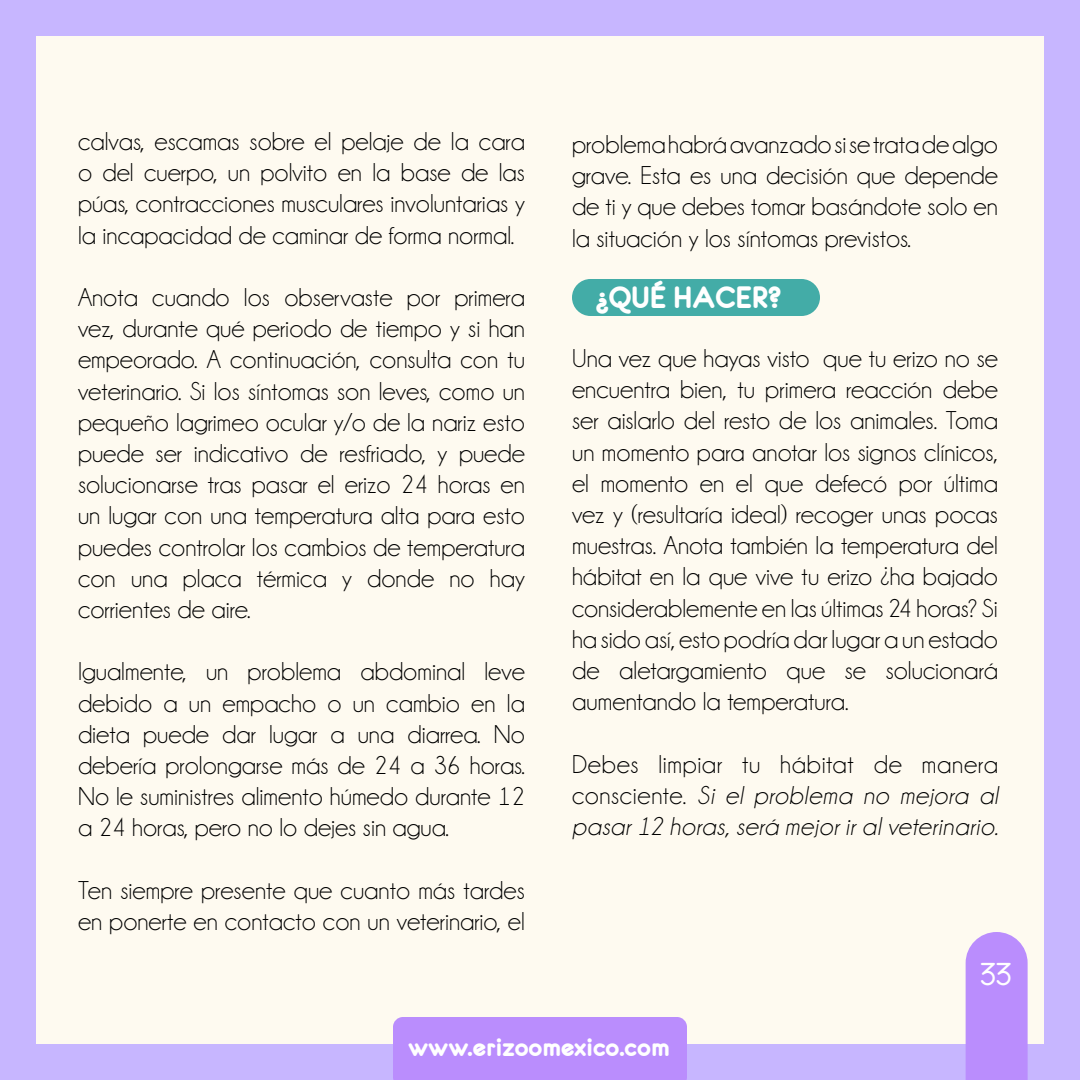
<style>
.page{position:relative;width:1080px;height:1080px;background:#c7b6ff}
.page>*{position:absolute;margin:0;border:0;box-sizing:border-box;transform-origin:0 0}
.t1{font:36px "Eurofurenceregular";color:#fff}
.t2{font:33px "Eurofurencebold";color:#fff}
.t3{font:27px "Eurofurencebold";color:#fff}
.t4{font:26px/31.2px "Champagne&Limousines";color:#000;text-align:justify}
.t5{font:italic 26px/31.2px "Champagne&Limousines";letter-spacing:.025em;color:#000;text-align:justify}
.s1{font-style:normal}
</style>
<div class="page">
<div style="left:36px;top:36px;width:1008px;height:1008px;background:#fefaf0"></div>
<div style="left:966px;top:932px;width:62px;height:148px;background:#ba8dfd"></div>
<div style="left:393px;top:1017px;width:294px;height:63px;background:#ba8dfd"></div>
<div style="left:572px;top:279px;width:248px;height:37px;background:#43aca7;border-radius:18px"></div>
<p class="t4" style="left:78px;top:126px;width:449px">calvas, escamas sobre el pelaje de la cara o del cuerpo, un polvito en la base de las púas, contracciones musculares involuntarias y la incapacidad de caminar de forma normal.</p>
<p class="t4" style="left:78px;top:282px;width:449px">Anota cuando los observaste por primera vez, durante qué periodo de tiempo y si han empeorado. A continuación, consulta con tu veterinario. Si los síntomas son leves, como un pequeño lagrimeo ocular y/o de la nariz esto puede ser indicativo de resfriado, y puede solucionarse tras pasar el erizo 24 horas en un lugar con una temperatura alta para esto puedes controlar los cambios de temperatura con una placa térmica y donde no hay corrientes de aire.</p>
<p class="t4" style="left:78px;top:656px;width:449px">Igualmente, un problema abdominal leve debido a un empacho o un cambio en la dieta puede dar lugar a una diarrea. No debería prolongarse más de 24 a 36 horas.<br>No le suministres alimento húmedo durante 12 a 24 horas, pero no lo dejes sin agua.</p>
<p class="t4" style="left:78px;top:875px;width:448px">Ten siempre presente que cuanto más tardes en ponerte en contacto con un veterinario, el</p>
<p class="t4" style="left:572px;top:129px;width:428px">problema habrá avanzado si se trata de algo grave. Esta es una decisión que depende de ti y que debes tomar basándote solo en la situación y los síntomas previstos.</p>
<p class="t2" style="left:596px;top:281px;width:187px">¿QUÉ HACER?</p>
<p class="t4" style="left:572px;top:343px;width:428px">Una vez que hayas visto que tu erizo no se encuentra bien, tu primera reacción debe ser aislarlo del resto de los animales. Toma un momento para anotar los signos clínicos, el momento en el que defecó por última vez y (resultaría ideal) recoger unas pocas muestras. Anota también la temperatura del hábitat en la que vive tu erizo ¿ha bajado considerablemente en las últimas 24 horas? Si ha sido así, esto podría dar lugar a un estado de aletargamiento que se solucionará aumentando la temperatura.</p>
<p class="t5" style="left:572px;top:749px;width:428px"><span class="s1">Debes limpiar tu hábitat de manera consciente.</span> Si el problema no mejora al pasar 12 horas, será mejor ir al veterinario.</p>
<h1 class="t1" style="left:980px;top:952px;width:34px">33</h1>
<p class="t3" style="left:408px;top:1034px;width:263px">www.erizoomexico.com</p>
</div>
